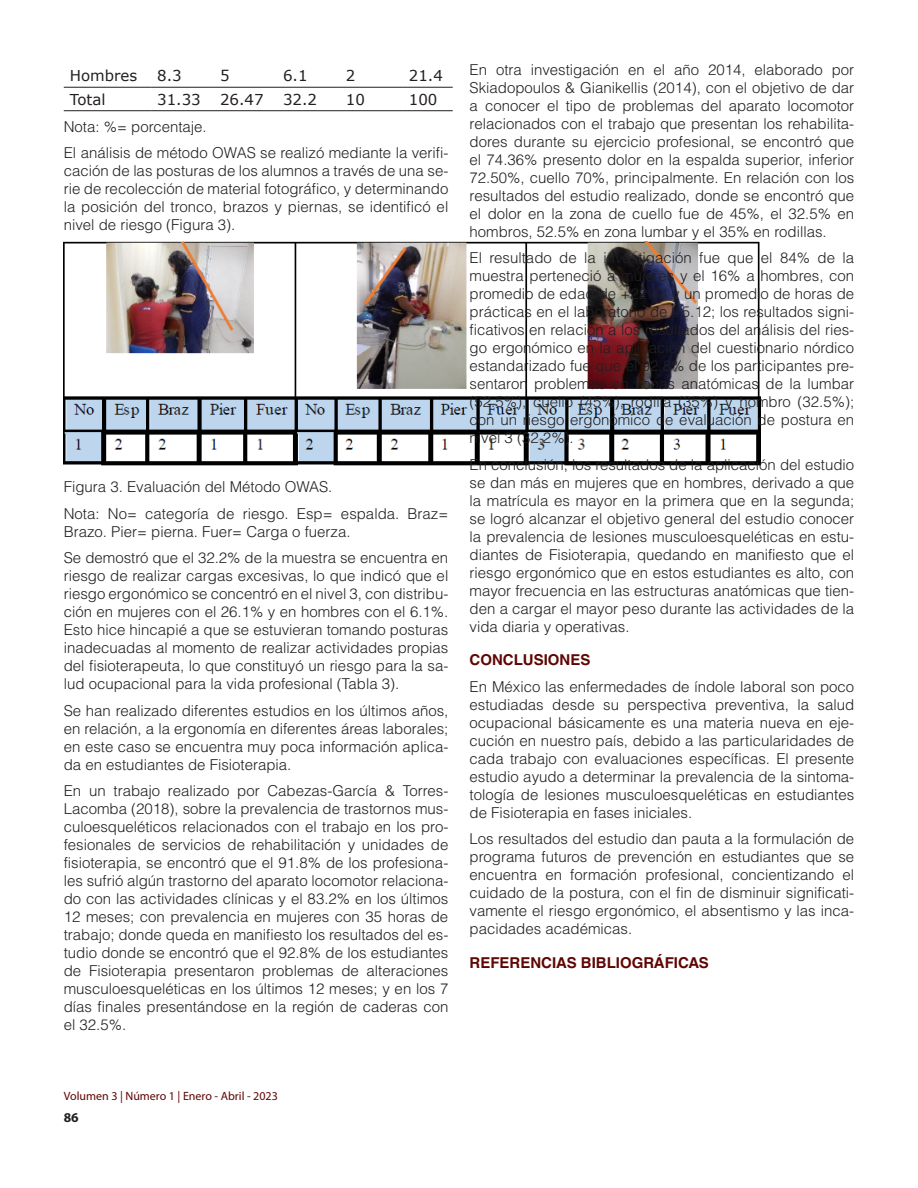
<style>
.page{position:relative;width:918px;height:1188px;background:#fff}
.page>*{position:absolute;margin:0;border:0;box-sizing:border-box;transform-origin:0 0}
.TEXTO{font:300 15px/18px "Helvetica LT Std";color:#231f20;text-align:justify}
.t1{font:15px "Verdana";color:#231f20}
.TITULOS{font:700 15px "Helvetica LT Std";color:#5f0604}
.t2{font:700 13.5px "Myriad Pro";color:#231f20}
.t3{font:12px "Myriad Pro";color:#5f0604}
</style>
<div class="page">
<hr style="left:64px;top:87px;width:87px;height:1px;background:#231f20">
<hr style="left:151px;top:87px;width:63px;height:1px;background:#231f20">
<hr style="left:214px;top:87px;width:63px;height:1px;background:#231f20">
<hr style="left:277px;top:87px;width:63px;height:1px;background:#231f20">
<hr style="left:340px;top:87px;width:63px;height:1px;background:#231f20">
<hr style="left:403px;top:87px;width:50px;height:1px;background:#231f20">
<hr style="left:64px;top:110px;width:87px;height:1px;background:#231f20">
<hr style="left:151px;top:110px;width:63px;height:1px;background:#231f20">
<hr style="left:214px;top:110px;width:63px;height:1px;background:#231f20">
<hr style="left:277px;top:110px;width:63px;height:1px;background:#231f20">
<hr style="left:340px;top:110px;width:63px;height:1px;background:#231f20">
<hr style="left:403px;top:110px;width:50px;height:1px;background:#231f20">
<img style="left:64px;top:242px;width:697px;height:224px">
<p class="t1" style="left:70px;top:65px;width:69px">Hombres</p>
<p class="t1" style="left:157px;top:65px;width:26px">8.3</p>
<p class="t1" style="left:220px;top:65px;width:11px">5</p>
<p class="t1" style="left:283px;top:65px;width:26px">6.1</p>
<p class="t1" style="left:346px;top:65px;width:11px">2</p>
<p class="t1" style="left:409px;top:65px;width:36px">21.4</p>
<p class="t1" style="left:70px;top:89px;width:37px">Total</p>
<p class="t1" style="left:157px;top:89px;width:45px">31.33</p>
<p class="t1" style="left:220px;top:89px;width:45px">26.47</p>
<p class="t1" style="left:283px;top:89px;width:36px">32.2</p>
<p class="t1" style="left:346px;top:89px;width:21px">10</p>
<p class="t1" style="left:409px;top:89px;width:30px">100</p>
<p class="TEXTO" style="left:64px;top:117px;width:145px">Nota: %= porcentaje.</p>
<p class="TEXTO" style="left:64px;top:144px;width:386px">El análisis de método OWAS se realizó mediante la verifi&shy;cación de las posturas de los alumnos a través de una se&shy;rie de recolección de material fotográfico, y determinando la posición del tronco, brazos y piernas, se identificó el nivel de riesgo (Figura 3).</p>
<p class="TEXTO" style="left:64px;top:478px;width:270px">Figura 3. Evaluación del Método OWAS.</p>
<p class="TEXTO" style="left:64px;top:504px;width:386px">Nota: No= categoría de riesgo. Esp= espalda. Braz=<br>Brazo. Pier= pierna. Fuer= Carga o fuerza.</p>
<p class="TEXTO" style="left:64px;top:549px;width:386px">Se demostró que el 32.2% de la muestra se encuentra en riesgo de realizar cargas excesivas, lo que indicó que el riesgo ergonómico se concentró en el nivel 3, con distribu&shy;ción en mujeres con el 26.1% y en hombres con el 6.1%.<br>Esto hice hincapié a que se estuvieran tomando posturas inadecuadas al momento de realizar actividades propias del fisioterapeuta, lo que constituyó un riesgo para la sa&shy;lud ocupacional para la vida profesional (Tabla 3).</p>
<p class="TEXTO" style="left:64px;top:701px;width:386px">Se han realizado diferentes estudios en los últimos años, en relación, a la ergonomía en diferentes áreas laborales; en este caso se encuentra muy poca información aplica&shy;da en estudiantes de Fisioterapia.</p>
<p class="TEXTO" style="left:64px;top:782px;width:386px">En un trabajo realizado por Cabezas-García &amp; Torres-Lacomba (2018), sobre la prevalencia de trastornos mus&shy;culoesqueléticos relacionados con el trabajo en los pro&shy;fesionales de servicios de rehabilitación y unidades de fisioterapia, se encontró que el 91.8% de los profesiona&shy;les sufrió algún trastorno del aparato locomotor relaciona&shy;do con las actividades clínicas y el 83.2% en los últimos 12 meses; con prevalencia en mujeres con 35 horas de trabajo; donde queda en manifiesto los resultados del es&shy;tudio donde se encontró que el 92.8% de los estudiantes de Fisioterapia presentaron problemas de alteraciones musculoesqueléticas en los últimos 12 meses; y en los 7 días finales presentándose en la región de caderas con el 32.5%.</p>
<p class="TEXTO" style="left:470px;top:60px;width:386px">En otra investigación en el año 2014, elaborado por Skiadopoulos &amp; Gianikellis (2014), con el objetivo de dar a conocer el tipo de problemas del aparato locomotor relacionados con el trabajo que presentan los rehabilita&shy;dores durante su ejercicio profesional, se encontró que el 74.36% presento dolor en la espalda superior, inferior 72.50%, cuello 70%, principalmente. En relación con los resultados del estudio realizado, donde se encontró que el dolor en la zona de cuello fue de 45%, el 32.5% en hombros, 52.5% en zona lumbar y el 35% en rodillas.</p>
<p class="TEXTO" style="left:470px;top:249px;width:386px">El resultado de la investigación fue que el 84% de la muestra perteneció a mujeres y el 16% a hombres, con promedio de edad de +22.44 y un promedio de horas de prácticas en el laboratorio de +5.12; los resultados signi&shy;ficativos en relación a los resultados del análisis del ries&shy;go ergonómico en la aplicación del cuestionario nórdico estandarizado fue que el 92.8% de los participantes pre&shy;sentaron problemas en zonas anatómicas de la lumbar (52.5%), cuello (45%), rodilla (35%) y hombro (32.5%); con un riesgo ergonómico de evaluación de postura en nivel 3 (32.2%).</p>
<p class="TEXTO" style="left:470px;top:455px;width:386px">En conclusión, los resultados de la aplicación del estudio se dan más en mujeres que en hombres, derivado a que la matrícula es mayor en la primera que en la segunda; se logró alcanzar el objetivo general del estudio conocer la prevalencia de lesiones musculoesqueléticas en estu&shy;diantes de Fisioterapia, quedando en manifiesto que el riesgo ergonómico que en estos estudiantes es alto, con mayor frecuencia en las estructuras anatómicas que tien&shy;den a cargar el mayor peso durante las actividades de la vida diaria y operativas.</p>
<p class="TITULOS" style="left:470px;top:651px;width:122px">CONCLUSIONES</p>
<p class="TEXTO" style="left:470px;top:677px;width:386px">En México las enfermedades de índole laboral son poco estudiadas desde su perspectiva preventiva, la salud ocupacional básicamente es una materia nueva en eje&shy;cución en nuestro país, debido a las particularidades de cada trabajo con evaluaciones específicas. El presente estudio ayudo a determinar la prevalencia de la sintoma&shy;tología de lesiones musculoesqueléticas en estudiantes de Fisioterapia en fases iniciales.</p>
<p class="TEXTO" style="left:470px;top:830px;width:386px">Los resultados del estudio dan pauta a la formulación de programa futuros de prevención en estudiantes que se encuentra en formación profesional, concientizando el cuidado de la postura, con el fin de disminuir significati&shy;vamente el riesgo ergonómico, el absentismo y las inca&shy;pacidades académicas.</p>
<p class="TITULOS" style="left:470px;top:953px;width:241px">REFERENCIAS BIBLIOGRÁFICAS</p>
<p class="t3" style="left:64px;top:1088px;width:216px">Volumen 3 | Número 1 | Enero - Abril - 2023</p>
<p class="t2" style="left:64px;top:1109px;width:16px">86</p>
</div>
